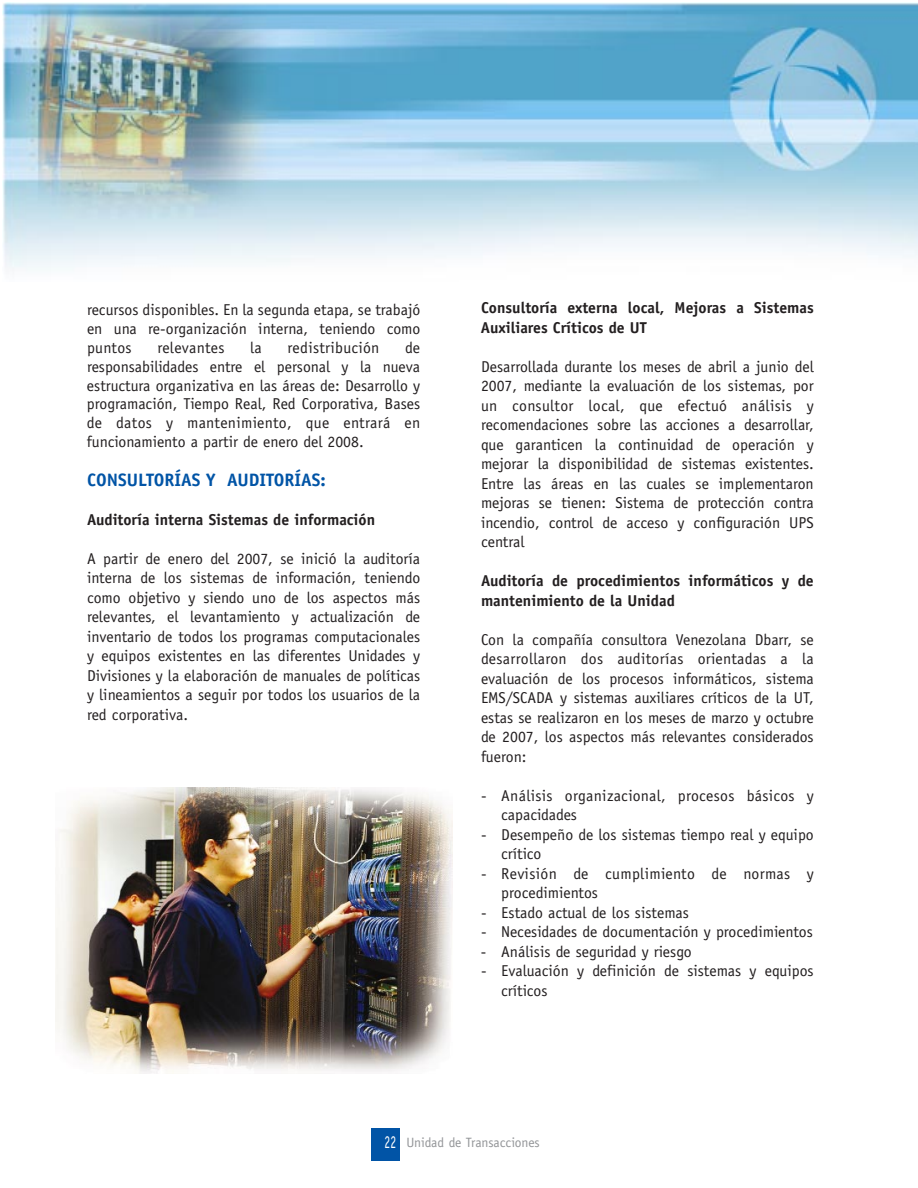
<style>
.page{position:relative;width:918px;height:1188px;background:#fff}
.page>*{position:absolute;margin:0;border:0;box-sizing:border-box;transform-origin:0 0}
.t1{font:700 18px "Officina Sans";color:#0154a6}
.t2{font:15.75px/19.5px "Officina Sans";color:#231f20;text-align:justify}
.t3{font:700 15.75px/19.5px "Officina Sans";color:#231f20}
.t4{font:15.75px/19.5px "Officina Sans";letter-spacing:.02em;color:#231f20}
.t5{font:13.5px "Officina Sans";letter-spacing:-.01em;color:#939598}
.s1{font-size:18px;color:#fff}
</style>
<div class="page">
<img style="left:2px;top:3px;width:916px;height:267px">
<div style="left:371px;top:1128px;width:29px;height:32px;background:#0154a6"></div>
<img style="left:55px;top:787px;width:397px;height:286px">
<p class="t2" style="left:87px;top:301px;width:335px;line-height:18.9px">recursos disponibles. En la segunda etapa, se trabajó en una re-organización interna, teniendo como puntos</p>
<p class="t2" style="left:87px;top:339px;width:335px;line-height:18.9px;text-indent:318px">de responsabilidades entre el personal y la nueva estructura organizativa en las áreas de: Desarrollo y programación, Tiempo Real, Red Corporativa, Bases de datos y mantenimiento, que entrará en funcionamiento a partir de enero del 2008.</p>
<p class="t1" style="left:87px;top:473px;width:240px">CONSULTORÍAS Y AUDITORÍAS:</p>
<p class="t3" style="left:87px;top:511px;width:290px">Auditoría interna Sistemas de información</p>
<p class="t2" style="left:87px;top:550px;width:335px">A partir de enero del 2007, se inició la auditoría interna de los sistemas de información, teniendo como objetivo y siendo uno de los aspectos más relevantes, el levantamiento y actualización de inventario de todos los programas computacionales y equipos existentes en las diferentes Unidades y Divisiones y la elaboración de manuales de políticas y lineamientos a seguir por todos los usuarios de la red corporativa.</p>
<p class="t4" style="left:157px;top:339px;width:69px">relevantes</p>
<p class="t2" style="left:250px;top:339px;width:13px">la</p>
<p class="t4" style="left:288px;top:339px;width:93px">redistribución</p>
<p class="t3" style="left:481px;top:300px;width:334px">Consultoría externa local, Mejoras a Sistemas<br>Auxiliares Críticos de UT</p>
<p class="t2" style="left:481px;top:358px;width:334px">Desarrollada durante los meses de abril a junio del 2007, mediante la evaluación de los sistemas, por un consultor local, que efectuó análisis y recomendaciones sobre las acciones a desarrollar, que garanticen la continuidad de operación y mejorar la disponibilidad de sistemas existentes.<br>Entre las áreas en las cuales se implementaron mejoras se tienen: Sistema de protección contra incendio, control de acceso y configuración UPS central</p>
<p class="t3" style="left:481px;top:573px;width:334px">Auditoría de procedimientos informáticos y de mantenimiento de la Unidad</p>
<p class="t2" style="left:481px;top:631px;width:334px">Con la compañía consultora Venezolana Dbarr, se desarrollaron dos auditorías orientadas a la evaluación de los procesos informáticos, sistema EMS/SCADA y sistemas auxiliares críticos de la UT, estas se realizaron en los meses de marzo y octubre de 2007, los aspectos más relevantes considerados fueron:</p>
<p class="t4" style="left:501px;top:787px;width:314px;text-indent:-20px">- Análisis organizacional, procesos básicos y capacidades</p>
<p class="t2" style="left:501px;top:826px;width:314px;text-indent:-20px">- Desempeño de los sistemas tiempo real y equipo crítico</p>
<p class="t2" style="left:501px;top:865px;width:314px;text-indent:-20px">- Revisión de cumplimiento de normas y procedimientos</p>
<p class="t2" style="left:481px;top:904px;width:209px">- Estado actual de los sistemas</p>
<p class="t2" style="left:481px;top:924px;width:333px">- Necesidades de documentación y procedimientos</p>
<p class="t2" style="left:481px;top:943px;width:212px">- Análisis de seguridad y riesgo</p>
<p class="t2" style="left:501px;top:963px;width:314px;text-indent:-20px">- Evaluación y definición de sistemas y equipos críticos</p>
<p class="t5" style="left:385px;top:1137px;width:157px"><span class="s1">22</span> Unidad de Transacciones</p>
</div>
